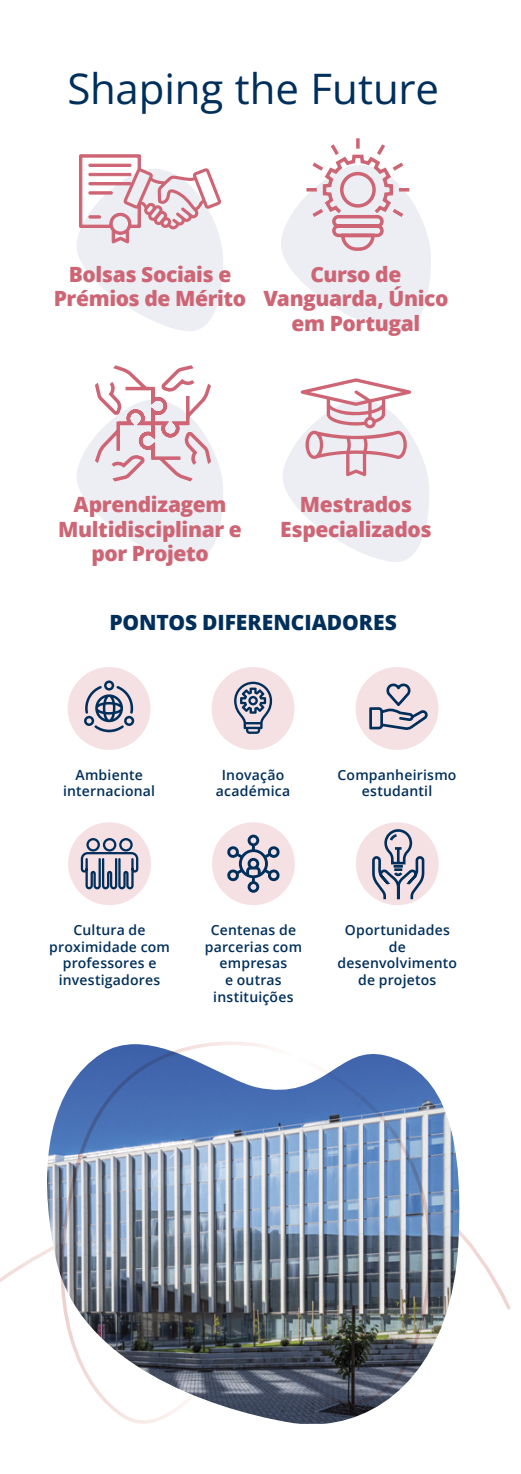
<style>
.page{position:relative;width:521px;height:1474px;background:#fff}
.page>*{position:absolute;margin:0;border:0;box-sizing:border-box;transform-origin:0 0}
.t1{font:42px "Open Sans";color:#002f5b}
.t2{font:800 21px/24.5px "Open Sans";letter-spacing:-.02em;color:#ce6575;text-align:center}
.t3{font:800 21px "Open Sans";letter-spacing:-.005em;color:#002f5b}
.t4{font:600 14px/16.6px "Open Sans";letter-spacing:.015em;color:#002f5b;text-align:center}
</style>
<div class="page">
<svg style="left:0;top:1232px;width:511px;height:78px"></svg>
<img style="left:444px;top:1109px;width:17px;height:211px">
<img style="left:36px;top:1042px;width:408px;height:382px">
<svg style="left:281px;top:200px;width:150px;height:131px;fill:#edeef4"></svg>
<div style="left:68px;top:822px;width:83px;height:83px;background:#f5e0e3;border-radius:50%"></div>
<svg style="left:80px;top:838px;width:59px;height:52px"></svg>
<div style="left:68px;top:667px;width:83px;height:83px;background:#f5e0e3;border-radius:50%"></div>
<svg style="left:84px;top:680px;width:50px;height:52px"></svg>
<div style="left:212px;top:667px;width:82px;height:83px;background:#f5e0e3;border-radius:50%"></div>
<svg style="left:234px;top:681px;width:38px;height:53px"></svg>
<div style="left:212px;top:822px;width:83px;height:83px;background:#f5e0e3;border-radius:50%"></div>
<svg style="left:227px;top:834px;width:53px;height:58px"></svg>
<div style="left:356px;top:667px;width:82px;height:83px;background:#f5e0e3;border-radius:50%"></div>
<svg style="left:369px;top:681px;width:60px;height:49px"></svg>
<svg style="left:77px;top:154px;width:146px;height:177px"></svg>
<svg style="left:283px;top:378px;width:146px;height:184px"></svg>
<div style="left:356px;top:822px;width:83px;height:83px;background:#f5e0e3;border-radius:50%"></div>
<svg style="left:372px;top:829px;width:54px;height:72px"></svg>
<svg style="left:303px;top:138px;width:110px;height:115px"></svg>
<svg style="left:77px;top:365px;width:146px;height:197px"></svg>
<p class="t1" style="left:67px;top:60px;width:373px">Shaping the Future</p>
<p class="t2" style="left:54px;top:260px;width:194px">Bolsas Sociais e<br>Prémios de Mérito</p>
<p class="t2" style="left:263px;top:260px;width:186px">Curso de<br>Vanguarda, Único em Portugal</p>
<p class="t2" style="left:58px;top:491px;width:185px">Aprendizagem<br>Multidisciplinar e por Projeto</p>
<p class="t2" style="left:280px;top:491px;width:153px">Mestrados<br>Especializados</p>
<p class="t3" style="left:109px;top:606px;width:289px">PONTOS DIFERENCIADORES</p>
<p class="t4" style="left:63px;top:766px;width:94px">Ambiente internacional</p>
<p class="t4" style="left:216px;top:766px;width:76px">Inovação académica</p>
<p class="t4" style="left:338px;top:766px;width:120px">Companheirismo estudantil</p>
<p class="t4" style="left:49px;top:921px;width:122px">Cultura de proximidade com professores e investigadores</p>
<p class="t4" style="left:205px;top:921px;width:99px">Centenas de parcerias com empresas<br>e outras instituições</p>
<p class="t4" style="left:337px;top:921px;width:121px">Oportunidades de desenvolvimento de projetos</p>
</div>
